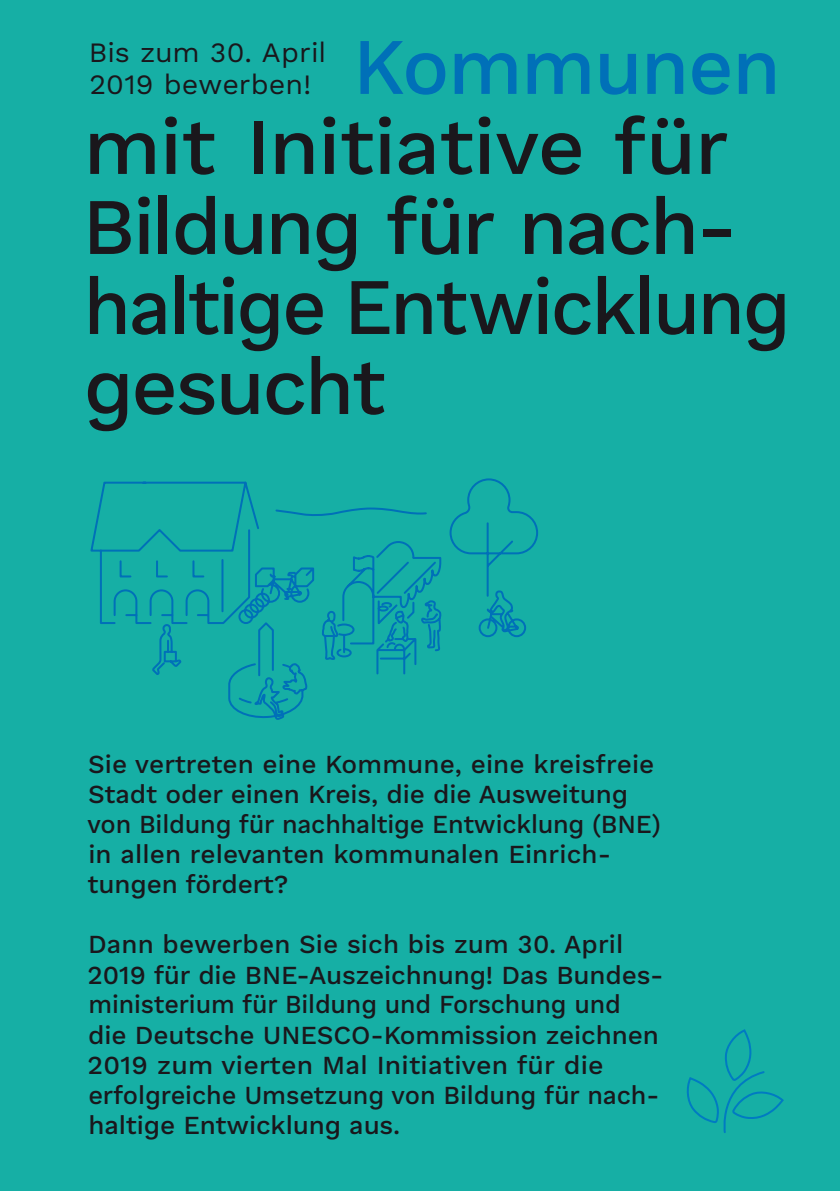
<style>
.page{position:relative;width:840px;height:1191px;background:#fff}
.page>*{position:absolute;margin:0;border:0;box-sizing:border-box;transform-origin:0 0}
.t1{font:500 80px/80px "Work Sans DUK";letter-spacing:-.035em;color:#1a171c}
.t2{font:500 80px "Work Sans DUK";letter-spacing:-.02em;color:#0070b8}
.t3{font:28px/32px "Work Sans DUK";color:#1a171c}
.t4{font:500 26px/30px "Work Sans DUK";letter-spacing:-.005em;color:#1a171c}
</style>
<div class="page">
<div style="left:0;top:0;width:839px;height:1191px;background:#16afa5"></div>
<svg style="left:449px;top:478px;width:89px;height:160px"></svg>
<svg style="left:90px;top:481px;width:352px;height:239px"></svg>
<svg style="left:686px;top:1029px;width:98px;height:104px"></svg>
<h1 class="t2" style="left:352px;top:20px;width:429px">Kommunen</h1>
<h1 class="t1" style="left:82px;top:110px;width:709px">mit Initiative für<br>Bildung für nach&shy;haltige Entwicklung gesucht</h1>
<p class="t3" style="left:89px;top:37px;width:239px">Bis zum 30. April<br>2019 bewerben!</p>
<p class="t4" style="left:87px;top:750px;width:574px">Sie vertreten eine Kommune, eine kreisfreie Stadt oder einen Kreis, die die Ausweitung von Bildung für nachhaltige Entwicklung (BNE) in allen relevanten kommunalen Einrich&shy;tungen fördert?</p>
<p class="t4" style="left:87px;top:930px;width:577px">Dann bewerben Sie sich bis zum 30. April 2019 für die BNE-Auszeichnung! Das Bundes&shy;ministerium für Bildung und Forschung und die Deutsche UNESCO-Kommission zeichnen 2019 zum vierten Mal Initiativen für die erfolgreiche Umsetzung von Bildung für nach&shy;haltige Entwicklung aus.</p>
</div>
